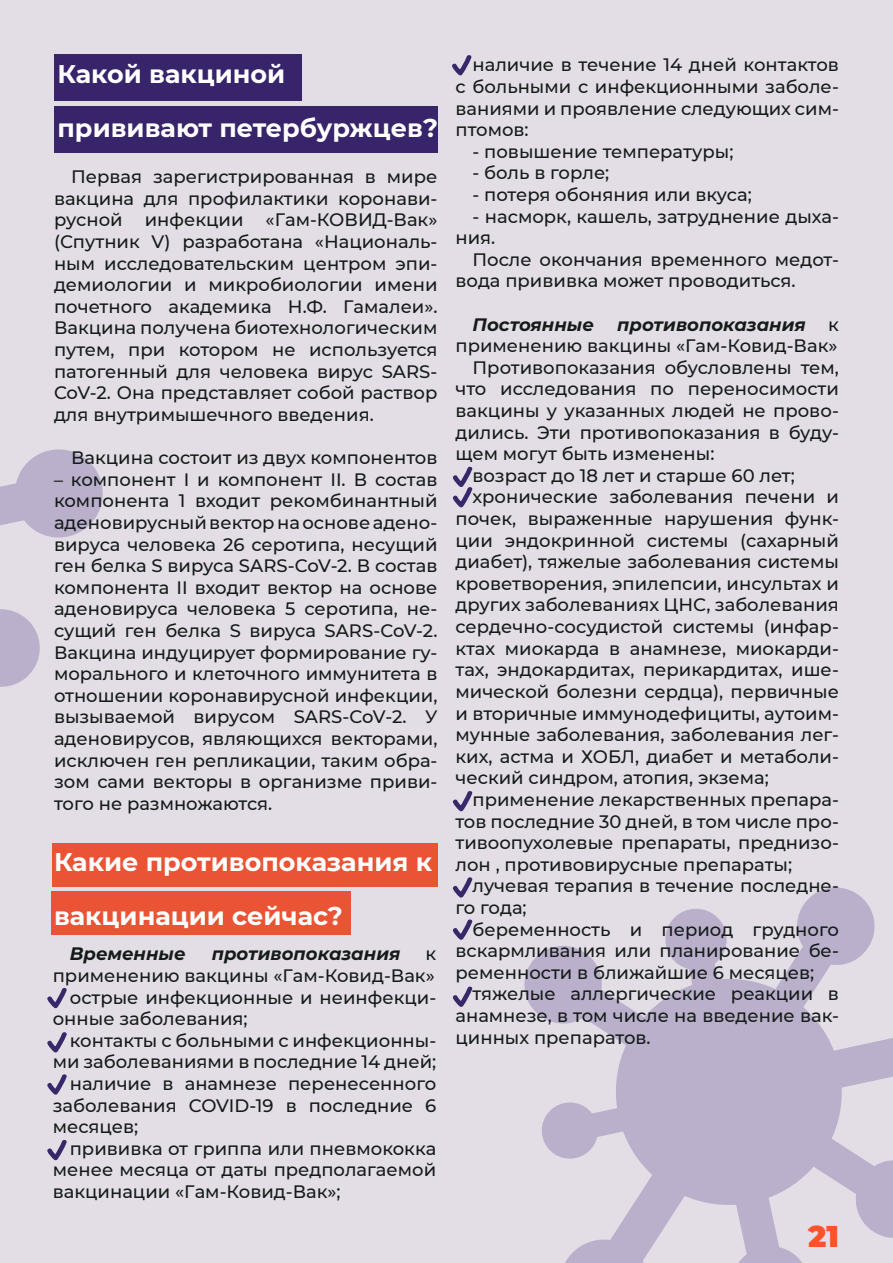
<style>
.page{position:relative;width:893px;height:1263px;background:#e3dee6}
.page>*{position:absolute;margin:0;border:0;box-sizing:border-box;transform-origin:0 0}
.t1{font:900 30px "Montserrat";color:#ff522b}
.t2{font:700 25.5px/54px "Montserrat";color:#fff}
.t3{font:500 18px/21.6px "Montserrat";color:#151b19;text-align:justify}
.t4{font:italic 700 18px "Montserrat";color:#151b19}
.s1{font-weight:500;font-style:normal}
</style>
<div class="page">
<svg style="left:0;top:449px;width:103px;height:238px"></svg>
<svg style="left:524px;top:887px;width:369px;height:376px;fill:#bab0cc"></svg>
<div style="left:54px;top:106px;width:383px;height:46px;background:#38246b"></div>
<div style="left:54px;top:54px;width:248px;height:47px;background:#38246b"></div>
<div style="left:52px;top:891px;width:299px;height:44px;background:#ea5434"></div>
<div style="left:52px;top:843px;width:385px;height:43px;background:#ea5434"></div>
<svg style="left:47px;top:987px;width:20px;height:21px"></svg>
<svg style="left:47px;top:1032px;width:20px;height:21px"></svg>
<svg style="left:47px;top:1074px;width:20px;height:21px"></svg>
<svg style="left:47px;top:1139px;width:20px;height:21px"></svg>
<svg style="left:452px;top:55px;width:20px;height:21px"></svg>
<svg style="left:452px;top:466px;width:21px;height:42px"></svg>
<svg style="left:452px;top:791px;width:21px;height:21px"></svg>
<svg style="left:452px;top:877px;width:21px;height:21px"></svg>
<svg style="left:452px;top:919px;width:21px;height:21px"></svg>
<svg style="left:452px;top:986px;width:21px;height:21px"></svg>
<h2 class="t2" style="left:58px;top:46px;width:382px">Какой вакциной прививают петербуржцев?</h2>
<p class="t3" style="left:54px;top:165px;width:385px;text-indent:17px">Первая зарегистрированная в мире вакцина для профилактики коронави&shy;русной инфекции «Гам-КОВИД-Вак» (Спутник V) разработана «Националь&shy;ным исследовательским центром эпи&shy;демиологии и микробиологии имени почетного академика Н.Ф. Гамалеи».<br>Вакцина получена биотехнологическим путем, при котором не используется патогенный для человека вирус SARS-CoV-2. Она представляет собой раствор для внутримышечного введения.</p>
<p class="t3" style="left:71px;top:446px;width:368px">Вакцина состоит из двух компонентов</p>
<p class="t3" style="left:54px;top:468px;width:385px">– компонент I и компонент II. В состав компонента 1 входит рекомбинантный аденовирусный вектор на основе адено&shy;вируса человека 26 серотипа, несущий ген белка S вируса SARS-CoV-2. В состав компонента II входит вектор на основе аденовируса человека 5 серотипа, не&shy;сущий ген белка S вируса SARS-CoV-2.<br>Вакцина индуцирует формирование гу&shy;морального и клеточного иммунитета в отношении коронавирусной инфекции, вызываемой вирусом SARS-CoV-2. У аденовирусов, являющихся векторами, исключен ген репликации, таким обра&shy;зом сами векторы в организме приви&shy;того не размножаются.</p>
<h2 class="t2" style="left:54px;top:833px;width:380px">Какие противопоказания к вакцинации сейчас?</h2>
<p class="t4" style="left:70px;top:941px;width:117px">Временные</p>
<p class="t4" style="left:212px;top:941px;width:190px">противопоказания</p>
<p class="t3" style="left:425px;top:942px;width:12px">к</p>
<p class="t3" style="left:53px;top:964px;width:384px">применению вакцины «Гам-Ковид-Вак»</p>
<p class="t3" style="left:70px;top:986px;width:368px">острые инфекционные и неинфекци-</p>
<p class="t3" style="left:53px;top:1007px;width:196px">онные заболевания;</p>
<p class="t3" style="left:70px;top:1029px;width:368px">контакты с больными с инфекционны-</p>
<p class="t3" style="left:53px;top:1050px;width:385px">ми заболеваниями в последние 14 дней;</p>
<p class="t3" style="left:70px;top:1072px;width:368px">наличие в анамнезе перенесенного</p>
<p class="t3" style="left:53px;top:1094px;width:385px">заболевания COVID-19 в последние 6</p>
<p class="t3" style="left:53px;top:1115px;width:87px">месяцев;</p>
<p class="t3" style="left:70px;top:1137px;width:368px">прививка от гриппа или пневмококка</p>
<p class="t3" style="left:53px;top:1158px;width:385px">менее месяца от даты предполагаемой</p>
<p class="t3" style="left:53px;top:1180px;width:289px">вакцинации «Гам-Ковид-Вак»;</p>
<p class="t3" style="left:455px;top:54px;width:385px;text-indent:17px">наличие в течение 14 дней контактов с больными с инфекционными заболе&shy;ваниями и проявление следующих сим&shy;птомов:</p>
<p class="t3" style="left:472px;top:140px;width:262px">- повышение температуры;</p>
<p class="t3" style="left:472px;top:162px;width:138px">- боль в горле;</p>
<p class="t3" style="left:472px;top:183px;width:281px">- потеря обоняния или вкуса;</p>
<p class="t3" style="left:455px;top:205px;width:385px;text-indent:17px">- насморк, кашель, затруднение дыха&shy;ния.</p>
<p class="t3" style="left:455px;top:248px;width:385px;text-indent:17px">После окончания временного медот&shy;вода прививка может проводиться.</p>
<p class="t4" style="left:472px;top:311px;width:123px">Постоянные</p>
<p class="t4" style="left:617px;top:311px;width:223px">противопоказания <span class="s1">к</span></p>
<p class="t3" style="left:455px;top:334px;width:384px">применению вакцины «Гам-Ковид-Вак»</p>
<p class="t3" style="left:472px;top:356px;width:368px">Противопоказания обусловлены тем,</p>
<p class="t3" style="left:455px;top:378px;width:385px">что исследования по переносимости</p>
<p class="t3" style="left:455px;top:399px;width:385px">вакцины у указанных людей не прово-</p>
<p class="t3" style="left:455px;top:421px;width:385px">дились. Эти противопоказания в буду-</p>
<p class="t3" style="left:455px;top:442px;width:260px">щем могут быть изменены:</p>
<p class="t3" style="left:472px;top:464px;width:324px">возраст до 18 лет и старше 60 лет;</p>
<p class="t3" style="left:472px;top:486px;width:368px">хронические заболевания печени и</p>
<p class="t3" style="left:455px;top:507px;width:385px">почек, выраженные нарушения функ-</p>
<p class="t3" style="left:455px;top:529px;width:385px">ции эндокринной системы (сахарный</p>
<p class="t3" style="left:455px;top:550px;width:385px">диабет), тяжелые заболевания системы</p>
<p class="t3" style="left:455px;top:572px;width:385px">кроветворения, эпилепсии, инсультах и</p>
<p class="t3" style="left:455px;top:594px;width:385px">других заболеваниях ЦНС, заболевания</p>
<p class="t3" style="left:455px;top:615px;width:385px">сердечно-сосудистой системы (инфар-</p>
<p class="t3" style="left:455px;top:637px;width:385px">ктах миокарда в анамнезе, миокарди-</p>
<p class="t3" style="left:455px;top:658px;width:385px">тах, эндокардитах, перикардитах, ише-</p>
<p class="t3" style="left:455px;top:680px;width:385px">мической болезни сердца), первичные</p>
<p class="t3" style="left:455px;top:702px;width:385px">и вторичные иммунодефициты, аутоим-</p>
<p class="t3" style="left:455px;top:723px;width:385px">мунные заболевания, заболевания лег-</p>
<p class="t3" style="left:455px;top:745px;width:385px">ких, астма и ХОБЛ, диабет и метаболи-</p>
<p class="t3" style="left:455px;top:766px;width:315px">ческий синдром, атопия, экзема;</p>
<p class="t3" style="left:472px;top:788px;width:368px">применение лекарственных препара-</p>
<p class="t3" style="left:455px;top:810px;width:385px">тов последние 30 дней, в том числе про-</p>
<p class="t3" style="left:455px;top:831px;width:385px">тивоопухолевые препараты, преднизо-</p>
<p class="t3" style="left:455px;top:853px;width:338px">лон , противовирусные препараты;</p>
<p class="t3" style="left:472px;top:874px;width:368px">лучевая терапия в течение последне-</p>
<p class="t3" style="left:455px;top:896px;width:73px">го года;</p>
<p class="t3" style="left:472px;top:918px;width:368px">беременность и период грудного</p>
<p class="t3" style="left:455px;top:939px;width:385px">вскармливания или планирование бе-</p>
<p class="t3" style="left:455px;top:961px;width:360px">ременности в ближайшие 6 месяцев;</p>
<p class="t3" style="left:472px;top:982px;width:368px">тяжелые аллергические реакции в</p>
<p class="t3" style="left:455px;top:1004px;width:385px">анамнезе, в том числе на введение вак-</p>
<p class="t3" style="left:455px;top:1026px;width:197px">цинных препаратов.</p>
<h1 class="t1" style="left:808px;top:1213px;width:32px">21</h1>
</div>
